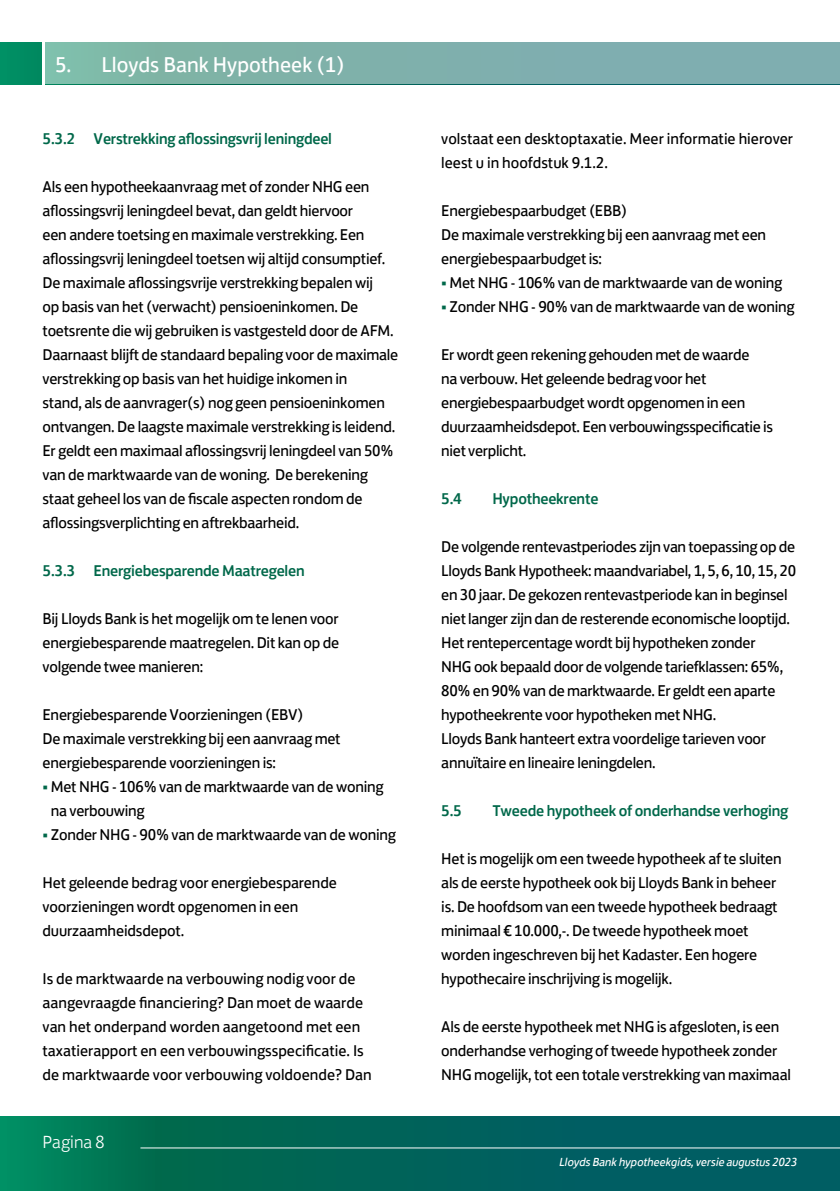
<style>
.page{position:relative;width:840px;height:1191px;background:#fff}
.page>*{position:absolute;margin:0;border:0;box-sizing:border-box;transform-origin:0 0}
.t1{font:22px "Lloyds Bank Jack";color:#fff}
.t2{font:300 18px "Lloyds Bank Jack";color:#fff}
.t3{font:16px/24px "Lloyds Bank Jack";letter-spacing:-.015em;color:#000}
.t4{font:500 16px "Lloyds Bank Jack";letter-spacing:-.015em;color:#00684a}
.t5{font:italic 12px "Lloyds Bank Jack";letter-spacing:-.01em;color:#fff}
.s1{color:#00684a}
</style>
<div class="page">
<svg style="left:0;top:1116px;width:839px;height:75px;background:#01675b"></svg>
<hr style="left:140px;top:1147px;width:699px;height:1px;background:#fff">
<div style="left:0;top:43px;width:839px;height:41px;background:#008c62"></div>
<div style="left:45px;top:43px;width:794px;height:41px;background:#7fb0ad"></div>
<hr style="left:43px;top:42px;width:2px;height:42px;background:#fff">
<h1 class="t1" style="left:55px;top:46px;width:291px">5. Lloyds Bank Hypotheek (1)</h1>
<p class="t4" style="left:43px;top:126px;width:291px">5.3.2 Verstrekking aflossingsvrij leningdeel</p>
<p class="t3" style="left:43px;top:173px;width:357px">Als een hypotheekaanvraag met of zonder NHG een aflossingsvrij leningdeel bevat, dan geldt hiervoor<br>een andere toetsing en maximale verstrekking. Een aflossingsvrij leningdeel toetsen wij altijd consumptief.<br>De maximale aflossingsvrije verstrekking bepalen wij<br>op basis van het (verwacht) pensioeninkomen. De toetsrente die wij gebruiken is vastgesteld door de AFM.<br>Daarnaast blijft de standaard bepaling voor de maximale verstrekking op basis van het huidige inkomen in<br>stand, als de aanvrager(s) nog geen pensioeninkomen ontvangen. De laagste maximale verstrekking is leidend.<br>Er geldt een maximaal aflossingsvrij leningdeel van 50% van de marktwaarde van de woning. De berekening staat geheel los van de fiscale aspecten rondom de aflossingsverplichting en aftrekbaarheid.</p>
<p class="t4" style="left:43px;top:558px;width:263px">5.3.3 Energiebesparende Maatregelen</p>
<p class="t3" style="left:43px;top:605px;width:298px;text-align:justify">Bij Lloyds Bank is het mogelijk om te lenen voor energiebesparende maatregelen. Dit kan op de volgende twee manieren:</p>
<p class="t3" style="left:43px;top:701px;width:299px">Energiebesparende Voorzieningen (EBV)<br>De maximale verstrekking bij een aanvraag met energiebesparende voorzieningen is:</p>
<p class="t3" style="left:51px;top:773px;width:334px;text-indent:-8px"><span class="s1">•</span> Met NHG - 106% van de marktwaarde van de woning na verbouwing</p>
<p class="t3" style="left:43px;top:821px;width:354px"><span class="s1">•</span> Zonder NHG - 90% van de marktwaarde van de woning</p>
<p class="t3" style="left:43px;top:869px;width:295px">Het geleende bedrag voor energiebesparende voorzieningen wordt opgenomen in een duurzaamheidsdepot.</p>
<p class="t3" style="left:43px;top:965px;width:330px">Is de marktwaarde na verbouwing nodig voor de aangevraagde financiering? Dan moet de waarde van het onderpand worden aangetoond met een taxatierapport en een verbouwingsspecificatie. Is de marktwaarde voor verbouwing voldoende? Dan</p>
<p class="t2" style="left:43px;top:1127px;width:63px">Pagina 8</p>
<p class="t3" style="left:441px;top:125px;width:353px">volstaat een desktoptaxatie. Meer informatie hierover leest u in hoofdstuk 9.1.2.</p>
<p class="t3" style="left:441px;top:197px;width:326px">Energiebespaarbudget (EBB)<br>De maximale verstrekking bij een aanvraag met een energiebespaarbudget is:</p>
<p class="t3" style="left:441px;top:269px;width:342px"><span class="s1">•</span> Met NHG - 106% van de marktwaarde van de woning</p>
<p class="t3" style="left:441px;top:293px;width:354px"><span class="s1">•</span> Zonder NHG - 90% van de marktwaarde van de woning</p>
<p class="t3" style="left:441px;top:341px;width:333px">Er wordt geen rekening gehouden met de waarde<br>na verbouw. Het geleende bedrag voor het energiebespaarbudget wordt opgenomen in een duurzaamheidsdepot. Een verbouwingsspecificatie is niet verplicht.</p>
<p class="t4" style="left:441px;top:486px;width:22px">5.4</p>
<p class="t4" style="left:492px;top:486px;width:107px">Hypotheekrente</p>
<p class="t3" style="left:441px;top:533px;width:356px">De volgende rentevastperiodes zijn van toepassing op de Lloyds Bank Hypotheek: maandvariabel, 1, 5, 6, 10, 15, 20 en 30 jaar. De gekozen rentevastperiode kan in beginsel niet langer zijn dan de resterende economische looptijd.<br>Het rentepercentage wordt bij hypotheken zonder<br>NHG ook bepaald door de volgende tariefklassen: 65%, 80% en 90% van de marktwaarde. Er geldt een aparte hypotheekrente voor hypotheken met NHG.<br>Lloyds Bank hanteert extra voordelige tarieven voor annuïtaire en lineaire leningdelen.</p>
<p class="t4" style="left:441px;top:798px;width:22px">5.5</p>
<p class="t4" style="left:492px;top:798px;width:297px">Tweede hypotheek of onderhandse verhoging</p>
<p class="t3" style="left:441px;top:845px;width:342px">Het is mogelijk om een tweede hypotheek af te sluiten als de eerste hypotheek ook bij Lloyds Bank in beheer is. De hoofdsom van een tweede hypotheek bedraagt minimaal € 10.000,-. De tweede hypotheek moet worden ingeschreven bij het Kadaster. Een hogere hypothecaire inschrijving is mogelijk.</p>
<p class="t3" style="left:441px;top:1013px;width:351px">Als de eerste hypotheek met NHG is afgesloten, is een onderhandse verhoging of tweede hypotheek zonder<br>NHG mogelijk, tot een totale verstrekking van maximaal</p>
<p class="t5" style="left:559px;top:1152px;width:239px">Lloyds Bank hypotheekgids, versie augustus 2023</p>
</div>
